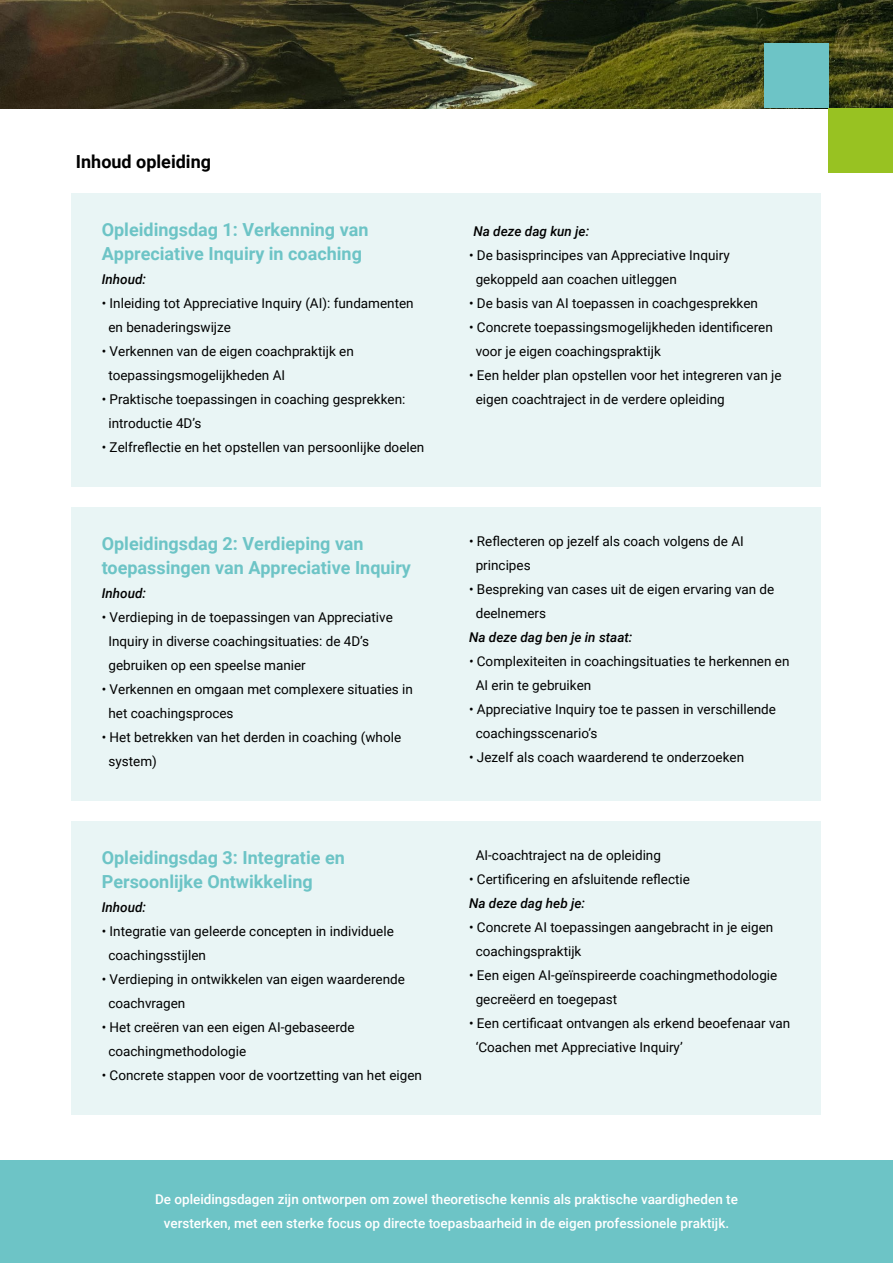
<style>
.page{position:relative;width:893px;height:1263px;background:#fff}
.page>*{position:absolute;margin:0;border:0;box-sizing:border-box;transform-origin:0 0}
.t1{font:700 18px/24px "Roboto";color:#6dc4c6}
.t2{font:700 18px "Roboto";color:#000}
.t3{font:13.5px/24px "Roboto";color:#000}
.t4{font:500 13.5px/24px "Roboto";color:#fff;text-align:center}
.t5{font:italic 500 13.5px "Roboto";color:#000}
.s1{font-style:italic}
</style>
<div class="page">
<img style="left:0;top:0;width:893px;height:108px">
<div style="left:765px;top:44px;width:64px;height:64px;background:#6dc4c6"></div>
<div style="left:829px;top:108px;width:64px;height:64px;background:#98c222"></div>
<div style="left:72px;top:193px;width:749px;height:294px;background:#e9f5f5"></div>
<div style="left:72px;top:507px;width:749px;height:294px;background:#e9f5f5"></div>
<div style="left:72px;top:821px;width:749px;height:294px;background:#e9f5f5"></div>
<div style="left:0;top:1161px;width:893px;height:102px;background:#6dc4c6"></div>
<h1 class="t2" style="left:76px;top:149px;width:137px">Inhoud opleiding</h1>
<h1 class="t1" style="left:102px;top:217px;width:268px">Opleidingsdag 1: Verkenning van<br>Appreciative Inquiry in coaching</h1>
<p class="t5" style="left:102px;top:270px;width:46px">Inhoud:</p>
<p class="t3" style="left:108px;top:291px;width:307px;text-indent:-7px">• Inleiding tot Appreciative Inquiry (AI): fundamenten en benaderingswijze</p>
<p class="t3" style="left:108px;top:339px;width:247px;text-indent:-7px">• Verkennen van de eigen coachpraktijk en toepassingsmogelijkheden AI</p>
<p class="t3" style="left:108px;top:387px;width:298px;text-indent:-7px">• Praktische toepassingen in coaching gesprekken: introductie 4D’s</p>
<p class="t3" style="left:102px;top:435px;width:324px">• Zelfreflectie en het opstellen van persoonlijke doelen</p>
<h1 class="t1" style="left:102px;top:531px;width:311px">Opleidingsdag 2: Verdieping van toepassingen van Appreciative Inquiry</h1>
<p class="t5" style="left:102px;top:584px;width:46px">Inhoud:</p>
<p class="t3" style="left:108px;top:605px;width:286px;text-indent:-7px">• Verdieping in de toepassingen van Appreciative<br>Inquiry in diverse coachingsituaties: de 4D’s gebruiken op een speelse manier</p>
<p class="t3" style="left:108px;top:677px;width:306px;text-indent:-7px">• Verkennen en omgaan met complexere situaties in het coachingsproces</p>
<p class="t3" style="left:108px;top:725px;width:294px;text-indent:-7px">• Het betrekken van het derden in coaching (whole system)</p>
<h1 class="t1" style="left:102px;top:845px;width:245px">Opleidingsdag 3: Integratie en<br>Persoonlijke Ontwikkeling</h1>
<p class="t5" style="left:102px;top:898px;width:46px">Inhoud:</p>
<p class="t3" style="left:108px;top:919px;width:287px;text-indent:-7px">• Integratie van geleerde concepten in individuele coachingsstijlen</p>
<p class="t3" style="left:108px;top:967px;width:298px;text-indent:-7px">• Verdieping in ontwikkelen van eigen waarderende coachvragen</p>
<p class="t3" style="left:108px;top:1015px;width:248px;text-indent:-7px">• Het creëren van een eigen AI-gebaseerde coachingmethodologie</p>
<p class="t3" style="left:102px;top:1063px;width:322px">• Concrete stappen voor de voortzetting van het eigen</p>
<p class="t5" style="left:473px;top:222px;width:117px">Na deze dag kun je:</p>
<p class="t3" style="left:476px;top:243px;width:256px;text-indent:-7px">• De basisprincipes van Appreciative Inquiry gekoppeld aan coachen uitleggen</p>
<p class="t3" style="left:469px;top:291px;width:290px">• De basis van AI toepassen in coachgesprekken</p>
<p class="t3" style="left:476px;top:315px;width:299px;text-indent:-7px">• Concrete toepassingsmogelijkheden identificeren voor je eigen coachingspraktijk</p>
<p class="t3" style="left:476px;top:363px;width:307px;text-indent:-7px">• Een helder plan opstellen voor het integreren van je eigen coachtraject in de verdere opleiding</p>
<p class="t3" style="left:476px;top:528px;width:270px;text-indent:-7px">• Reflecteren op jezelf als coach volgens de AI principes</p>
<p class="t3" style="left:476px;top:576px;width:300px;text-indent:-7px">• Bespreking van cases uit de eigen ervaring van de deelnemers</p>
<p class="t5" style="left:469px;top:627px;width:165px">Na deze dag ben je in staat:</p>
<p class="t3" style="left:476px;top:648px;width:315px;text-indent:-7px"><span class="s1">•</span> Complexiteiten in coachingsituaties te herkennen en<br>AI erin te gebruiken</p>
<p class="t3" style="left:476px;top:696px;width:302px;text-indent:-7px">• Appreciative Inquiry toe te passen in verschillende coachingsscenario’s</p>
<p class="t3" style="left:469px;top:744px;width:277px">• Jezelf als coach waarderend te onderzoeken</p>
<p class="t3" style="left:476px;top:842px;width:187px">AI-coachtraject na de opleiding</p>
<p class="t3" style="left:469px;top:866px;width:222px">• Certificering en afsluitende reflectie</p>
<p class="t5" style="left:469px;top:893px;width:118px">Na deze dag heb je:</p>
<p class="t3" style="left:476px;top:914px;width:299px;text-indent:-7px">• Concrete AI toepassingen aangebracht in je eigen coachingspraktijk</p>
<p class="t3" style="left:476px;top:962px;width:303px;text-indent:-7px">• Een eigen AI-geïnspireerde coachingmethodologie gecreëerd en toegepast</p>
<p class="t3" style="left:476px;top:1010px;width:316px;text-indent:-7px">• Een certificaat ontvangen als erkend beoefenaar van ‘Coachen met Appreciative Inquiry’</p>
<p class="t4" style="left:155px;top:1186px;width:584px">De opleidingsdagen zijn ontworpen om zowel theoretische kennis als praktische vaardigheden te versterken, met een sterke focus op directe toepasbaarheid in de eigen professionele praktijk.</p>
</div>
